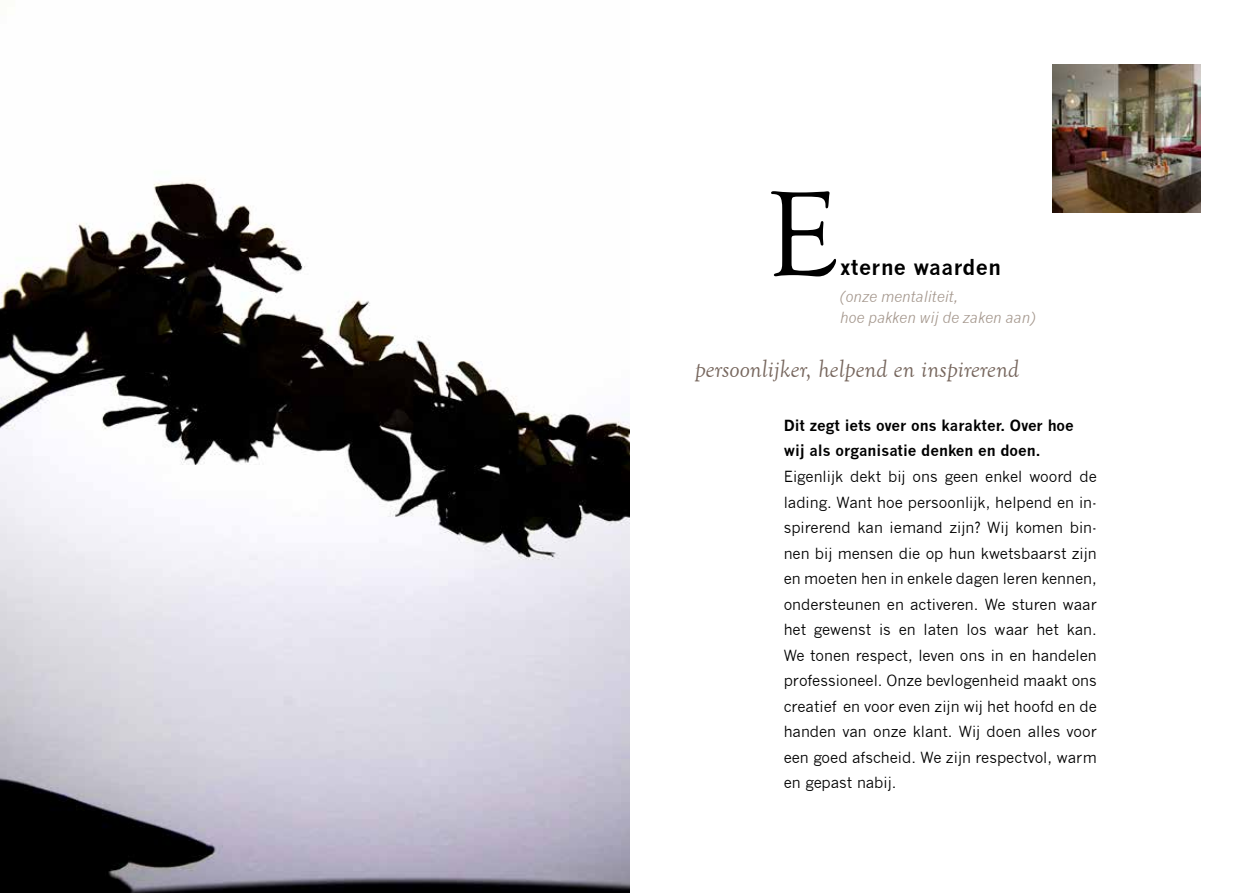
<style>
.page{position:relative;width:1259px;height:893px;background:#fff}
.page>*{position:absolute;margin:0;border:0;box-sizing:border-box;transform-origin:0 0}
.t1{font:124.8px "Goudy Old Style T";color:#000}
.t2{font:italic 25.5px "Goudy Old Style T";color:#77675e}
.t3{font:700 21px "News Gothic";letter-spacing:.02em;color:#000}
.t4{font:15px/25.5px "News Gothic";color:#000;text-align:justify}
.t5{font:700 15px/25.5px "News Gothic";color:#000}
.t6{font:italic 15px/21px "News Gothic";color:#a5988e}
</style>
<div class="page">
<img style="left:0;top:180px;width:629px;height:713px">
<img style="left:1052px;top:64px;width:148px;height:149px">
<h1 class="t1" style="left:766px;top:166px;width:74px">E</h1>
<h3 class="t3" style="left:840px;top:255px;width:162px">xterne waarden</h3>
<p class="t6" style="left:840px;top:286px;width:197px">(onze mentaliteit,<br>hoe pakken wij de zaken aan)</p>
<h2 class="t2" style="left:694px;top:355px;width:326px">persoonlijker, helpend en inspirerend</h2>
<p class="t5" style="left:783px;top:412px;width:292px">Dit zegt iets over ons karakter. Over hoe wij als organisatie denken en doen.</p>
<p class="t4" style="left:783px;top:464px;width:315px">Eigenlijk dekt bij ons geen enkel woord de lading. Want hoe persoonlijk, helpend en in&shy;spirerend kan iemand zijn? Wij komen bin&shy;nen bij mensen die op hun kwetsbaarst zijn en moeten hen in enkele dagen leren kennen, ondersteunen en activeren. We sturen waar het gewenst is en laten los waar het kan.<br>We tonen respect, leven ons in en handelen professioneel. Onze bevlogenheid maakt ons creatief en voor even zijn wij het hoofd en de handen van onze klant. Wij doen alles voor een goed afscheid. We zijn respectvol, warm en gepast nabij.</p>
</div>
